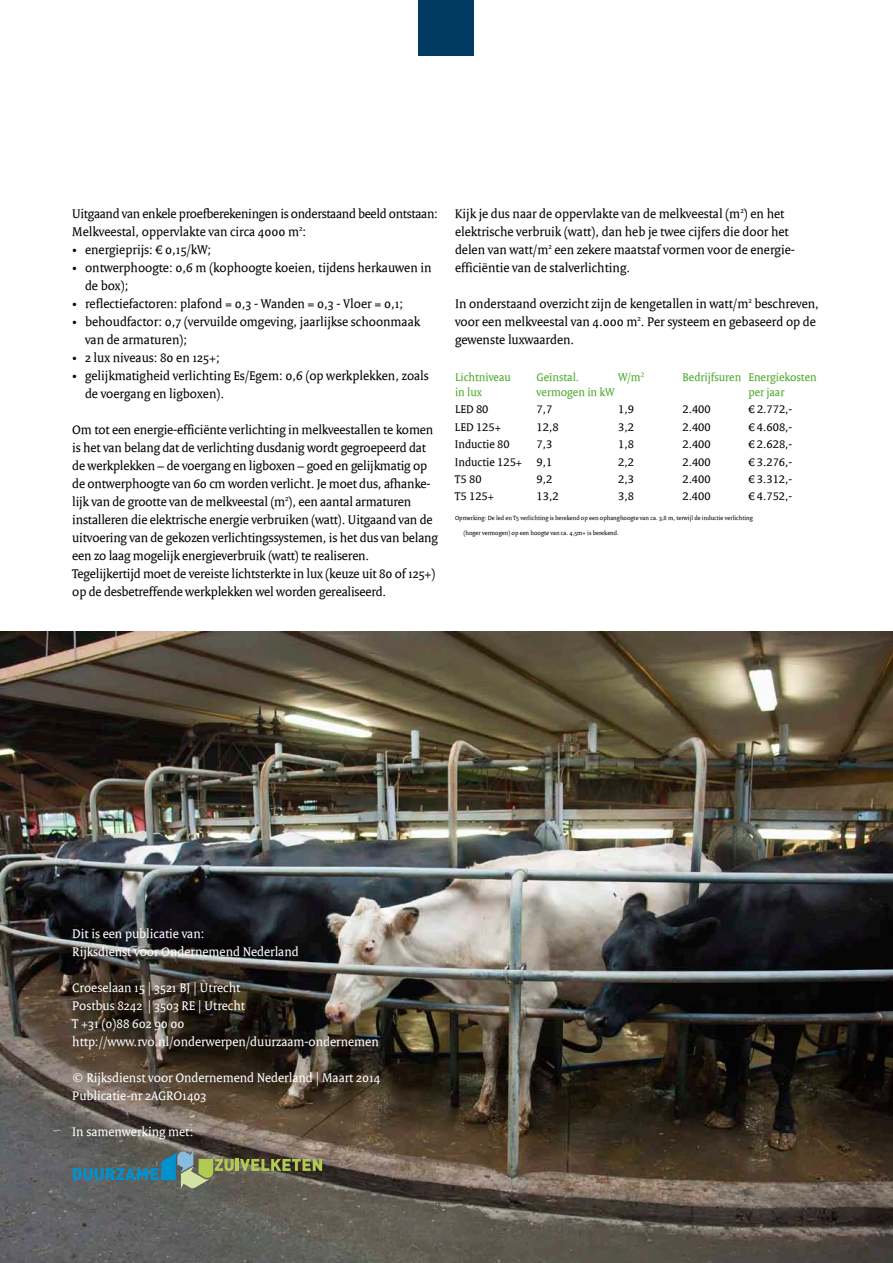
<style>
.page{position:relative;width:893px;height:1263px;background:#fff}
.page>*{position:absolute;margin:0;border:0;box-sizing:border-box;transform-origin:0 0}
.t1{font:13.5px/18px "Rijksoverheid Serif";letter-spacing:-.01em;color:#000}
.t2{font:13.5px/18px "Rijksoverheid Serif";color:#fff}
.t3{font:12px "Rijksoverheid Serif";color:#000}
.t4{font:12px/15px "Rijksoverheid Serif";color:#4ba829}
.t5{font:6.45px "Rijksoverheid Serif";color:#000}
</style>
<div class="page">
<img style="left:0;top:631px;width:893px;height:632px">
<svg style="left:73px;top:1150px;width:249px;height:38px;background:#627165"></svg>
<div style="left:419px;top:0;width:55px;height:55px;background:#003961"></div>
<p class="t1" style="left:72px;top:204px;width:367px">Uitgaand van enkele proefberekeningen is onderstaand beeld ontstaan:<br>Melkveestal, oppervlakte van circa 4000 m<sup>2</sup>:</p>
<p class="t1" style="left:72px;top:240px;width:141px">• energieprijs: € 0,15/kW;</p>
<p class="t1" style="left:85px;top:258px;width:348px;text-indent:-13px">• ontwerphoogte: 0,6 m (kophoogte koeien, tijdens herkauwen in de box);</p>
<p class="t1" style="left:72px;top:294px;width:332px">• reflectiefactoren: plafond = 0,3 - Wanden = 0,3 - Vloer = 0,1;</p>
<p class="t1" style="left:85px;top:312px;width:337px;text-indent:-13px">• behoudfactor: 0,7 (vervuilde omgeving, jaarlijkse schoonmaak van de armaturen);</p>
<p class="t1" style="left:72px;top:348px;width:149px">• 2 lux niveaus: 80 en 125+;</p>
<p class="t1" style="left:85px;top:366px;width:345px;text-indent:-13px">• gelijkmatigheid verlichting Es/Egem: 0,6 (op werkplekken, zoals de voergang en ligboxen).</p>
<p class="t1" style="left:72px;top:420px;width:367px">Om tot een energie-efficiënte verlichting in melkveestallen te komen is het van belang dat de verlichting dusdanig wordt gegroepeerd dat de werkplekken – de voergang en ligboxen – goed en gelijkmatig op de ontwerphoogte van 60 cm worden verlicht. Je moet dus, afhanke&shy;lijk van de grootte van de melkveestal (m<sup>2</sup>), een aantal armaturen installeren die elektrische energie verbruiken (watt). Uitgaand van de uitvoering van de gekozen verlichtingssystemen, is het dus van belang een zo laag mogelijk energieverbruik (watt) te realiseren.<br>Tegelijkertijd moet de vereiste lichtsterkte in lux (keuze uit 80 of 125+) op de desbetreffende werkplekken wel worden gerealiseerd.</p>
<p class="t1" style="left:455px;top:204px;width:341px">Kijk je dus naar de oppervlakte van de melkveestal (m<sup>2</sup>) en het elektrische verbruik (watt), dan heb je twee cijfers die door het delen van watt/m<sup>2</sup> een zekere maatstaf vormen voor de energie&shy;efficiëntie van de stalverlichting.</p>
<p class="t1" style="left:455px;top:294px;width:365px">In onderstaand overzicht zijn de kengetallen in watt/m<sup>2</sup> beschreven, voor een melkveestal van 4.000 m<sup>2</sup>. Per systeem en gebaseerd op de gewenste luxwaarden.</p>
<p class="t4" style="left:455px;top:370px;width:57px">Lichtniveau in lux</p>
<p class="t4" style="left:537px;top:370px;width:80px">Geïnstal. vermogen in kW</p>
<p class="t4" style="left:618px;top:370px;width:28px">W/m<sup>2</sup></p>
<p class="t4" style="left:748px;top:370px;width:70px;text-indent:-66px">Bedrijfsuren Energiekosten per jaar</p>
<p class="t3" style="left:455px;top:402px;width:35px">LED 80</p>
<p class="t3" style="left:537px;top:402px;width:17px">7,7</p>
<p class="t3" style="left:618px;top:402px;width:17px">1,9</p>
<p class="t3" style="left:682px;top:402px;width:30px">2.400</p>
<p class="t3" style="left:748px;top:402px;width:45px">€ 2.772,-</p>
<p class="t3" style="left:455px;top:420px;width:47px">LED 125+</p>
<p class="t3" style="left:537px;top:420px;width:24px">12,8</p>
<p class="t3" style="left:618px;top:420px;width:17px">3,2</p>
<p class="t3" style="left:682px;top:420px;width:30px">2.400</p>
<p class="t3" style="left:748px;top:420px;width:45px">€ 4.608,-</p>
<p class="t3" style="left:455px;top:437px;width:56px">Inductie 80</p>
<p class="t3" style="left:537px;top:437px;width:17px">7,3</p>
<p class="t3" style="left:618px;top:437px;width:17px">1,8</p>
<p class="t3" style="left:682px;top:437px;width:30px">2.400</p>
<p class="t3" style="left:748px;top:437px;width:45px">€ 2.628,-</p>
<p class="t3" style="left:455px;top:454px;width:99px">Inductie 125+ 9,1</p>
<p class="t3" style="left:618px;top:454px;width:17px">2,2</p>
<p class="t3" style="left:682px;top:454px;width:30px">2.400</p>
<p class="t3" style="left:748px;top:454px;width:45px">€ 3.276,-</p>
<p class="t3" style="left:455px;top:472px;width:28px">T5 80</p>
<p class="t3" style="left:537px;top:472px;width:17px">9,2</p>
<p class="t3" style="left:618px;top:472px;width:17px">2,3</p>
<p class="t3" style="left:682px;top:472px;width:30px">2.400</p>
<p class="t3" style="left:748px;top:472px;width:45px">€ 3.312,-</p>
<p class="t3" style="left:455px;top:489px;width:41px">T5 125+</p>
<p class="t3" style="left:537px;top:489px;width:24px">13,2</p>
<p class="t3" style="left:618px;top:489px;width:17px">3,8</p>
<p class="t3" style="left:682px;top:489px;width:30px">2.400</p>
<p class="t3" style="left:748px;top:489px;width:45px">€ 4.752,-</p>
<p class="t5" style="left:455px;top:514px;width:299px">Opmerking: De led en T5 verlichting is berekend op een ophanghoogte van ca. 3,8 m, terwijl de inductie verlichting</p>
<p class="t5" style="left:463px;top:529px;width:157px">(hoger vermogen) op een hoogte van ca. 4,5m+ is berekend.</p>
<p class="t2" style="left:72px;top:924px;width:228px">Dit is een publicatie van:<br>Rijksdienst voor Ondernemend Nederland</p>
<p class="t2" style="left:72px;top:978px;width:308px">Croeselaan 15 | 3521 BJ | Utrecht<br>Postbus 8242 | 3503 RE | Utrecht<br>T +31 (0)88 602 90 00 http://www.rvo.nl/onderwerpen/duurzaam-ondernemen</p>
<p class="t2" style="left:72px;top:1068px;width:310px">© Rijksdienst voor Ondernemend Nederland | Maart 2014<br>Publicatie-nr 2AGRO1403</p>
<p class="t2" style="left:72px;top:1122px;width:123px">In samenwerking met:</p>
</div>
